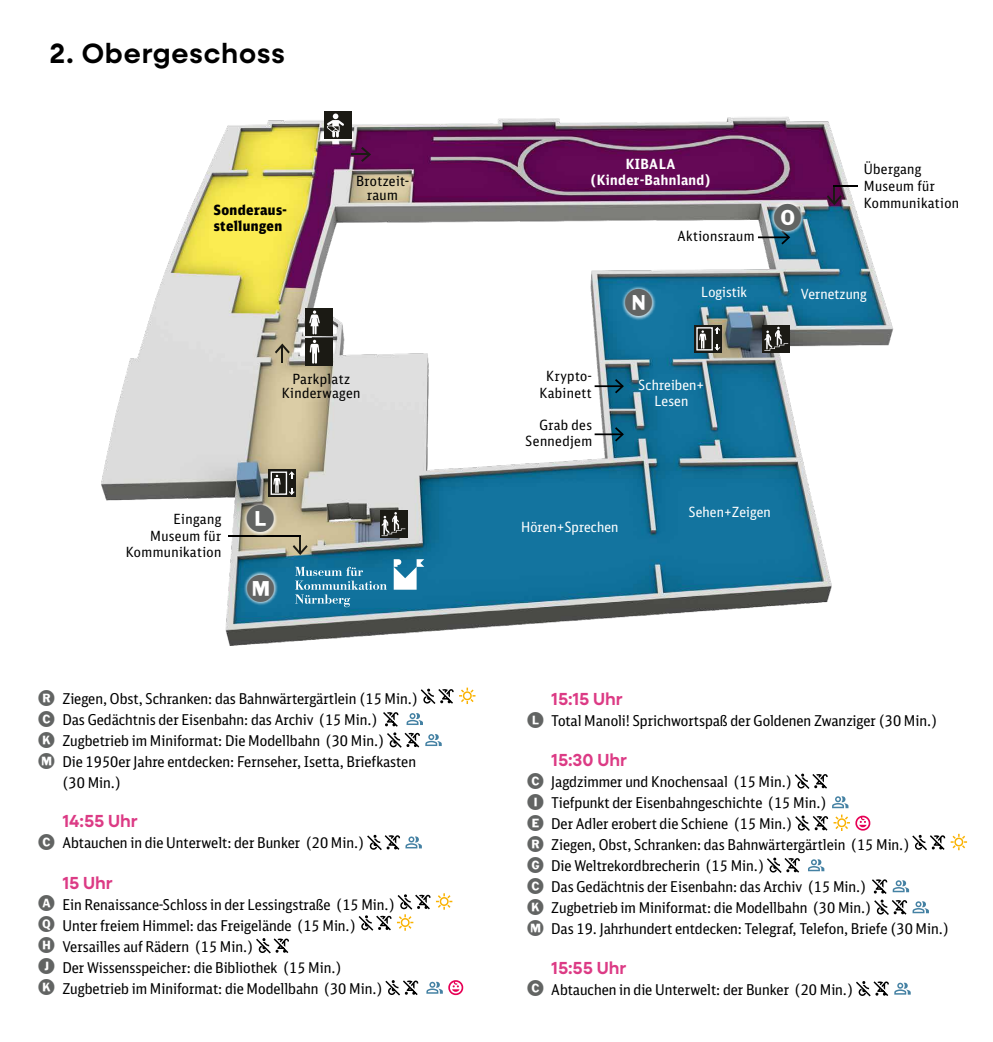
<style>
.page{position:relative;width:993px;height:1042px;background:#fff}
.page>*{position:absolute;margin:0;border:0;box-sizing:border-box;transform-origin:0 0}
.t1{font:35.7px "Circuletter JNL";color:#626463}
.t2{font:600 28px "Neulis Sans";letter-spacing:.03em;color:#000}
.t3{font:600 17.5px "Neulis Sans";color:#dc3b85}
.t4{font:14.88px/21px "DB Sans Cond";color:#000}
.t5{font:14px/16.8px "DB Sans Cond";letter-spacing:.03em;color:#000;text-align:center}
.t6{font:14px/15.8px "DB Sans Cond";letter-spacing:.01em;color:#fff;text-align:center}
.t7{font:700 14px/16.8px "DB Sans Cond";letter-spacing:.03em;color:#fff;text-align:center}
.t8{font:900 14px/16.8px "DB Sans Cond";letter-spacing:.03em;color:#000}
.s1{font-family:"Circuletter JNL";font-size:21px;color:#626463}
</style>
<div class="page">
<svg style="left:383px;top:712px;width:58px;height:36px"></svg>
<svg style="left:367px;top:835px;width:55px;height:15px"></svg>
<svg style="left:436px;top:893px;width:16px;height:16px"></svg>
<svg style="left:358px;top:915px;width:33px;height:15px"></svg>
<svg style="left:397px;top:894px;width:33px;height:36px"></svg>
<svg style="left:256px;top:938px;width:33px;height:15px"></svg>
<svg style="left:385px;top:980px;width:33px;height:15px"></svg>
<svg style="left:426px;top:982px;width:16px;height:11px"></svg>
<svg style="left:448px;top:980px;width:15px;height:15px"></svg>
<svg style="left:794px;top:773px;width:33px;height:16px"></svg>
<svg style="left:832px;top:796px;width:16px;height:12px"></svg>
<svg style="left:795px;top:815px;width:32px;height:16px"></svg>
<svg style="left:833px;top:814px;width:16px;height:17px"></svg>
<svg style="left:855px;top:815px;width:15px;height:15px"></svg>
<svg style="left:912px;top:835px;width:32px;height:15px"></svg>
<svg style="left:950px;top:834px;width:16px;height:16px"></svg>
<svg style="left:767px;top:857px;width:32px;height:16px"></svg>
<svg style="left:808px;top:859px;width:16px;height:12px"></svg>
<svg style="left:872px;top:879px;width:56px;height:36px"></svg>
<svg style="left:856px;top:981px;width:32px;height:15px"></svg>
<svg style="left:894px;top:982px;width:16px;height:12px"></svg>
<img style="left:101px;top:116px;width:793px;height:588px">
<div style="left:268px;top:469px;width:28px;height:28px;background:#1b1a14"></div>
<div style="left:270px;top:471px;width:17px;height:24px;border:1px solid #fdfdfe"></div>
<svg style="left:273px;top:475px;width:7px;height:18px"></svg>
<svg style="left:289px;top:471px;width:5px;height:7px"></svg>
<svg style="left:289px;top:488px;width:5px;height:7px"></svg>
<svg style="left:293px;top:535px;width:14px;height:20px"></svg>
<svg style="left:826px;top:185px;width:15px;height:20px"></svg>
<div style="left:324px;top:111px;width:28px;height:28px;background:#1b1a14"></div>
<svg style="left:327px;top:114px;width:17px;height:23px"></svg>
<div style="left:305px;top:338px;width:28px;height:27px;background:#1b1a14"></div>
<svg style="left:309px;top:340px;width:10px;height:24px"></svg>
<div style="left:305px;top:309px;width:28px;height:27px;background:#1b1a14"></div>
<svg style="left:309px;top:310px;width:11px;height:24px"></svg>
<div style="left:762px;top:325px;width:27px;height:27px;background:#1b1a14"></div>
<svg style="left:764px;top:327px;width:24px;height:24px"></svg>
<svg style="left:694px;top:325px;width:27px;height:27px"></svg>
<div style="left:696px;top:327px;width:16px;height:23px;border:1px solid #fdfdfe"></div>
<svg style="left:699px;top:330px;width:7px;height:19px"></svg>
<svg style="left:714px;top:327px;width:6px;height:7px"></svg>
<svg style="left:714px;top:344px;width:6px;height:6px"></svg>
<svg style="left:275px;top:343px;width:15px;height:20px"></svg>
<svg style="left:351px;top:147px;width:20px;height:15px"></svg>
<div style="left:380px;top:510px;width:27px;height:28px;background:#1b1a14"></div>
<svg style="left:381px;top:512px;width:24px;height:24px"></svg>
<hr style="left:228px;top:535px;width:73px;height:2px;background:#000">
<hr style="left:833px;top:185px;width:24px;height:2px;background:#000">
<hr style="left:757px;top:236px;width:31px;height:2px;background:#000">
<svg style="left:779px;top:235px;width:12px;height:11px"></svg>
<hr style="left:594px;top:385px;width:28px;height:2px;background:#000">
<svg style="left:613px;top:377px;width:12px;height:18px"></svg>
<hr style="left:594px;top:433px;width:28px;height:2px;background:#000">
<svg style="left:613px;top:425px;width:12px;height:18px"></svg>
<svg style="left:295px;top:567px;width:92px;height:40px;background:#3788ac"></svg>
<svg style="left:393px;top:559px;width:31px;height:31px"></svg>
<div style="left:243px;top:571px;width:35px;height:35px;background:#fff;opacity:.75"></div>
<div style="left:248px;top:576px;width:25px;height:24px;background:#fff;border-radius:50%"></div>
<div style="left:242px;top:501px;width:35px;height:35px;background:#fff;opacity:.75"></div>
<div style="left:248px;top:506px;width:24px;height:25px;background:#fff;border-radius:50%"></div>
<div style="left:770px;top:200px;width:34px;height:35px;background:#fff;opacity:.75"></div>
<div style="left:775px;top:205px;width:24px;height:24px;background:#fff;border-radius:50%"></div>
<div style="left:621px;top:286px;width:34px;height:34px;background:#fff;opacity:.75"></div>
<div style="left:626px;top:290px;width:24px;height:25px;background:#fff;border-radius:50%"></div>
<h2 class="t2" style="left:50px;top:33px;width:236px">2. Obergeschoss</h2>
<p class="t8" style="left:214px;top:201px;width:74px">Sonderaus&shy;stellungen</p>
<p class="t5" style="left:356px;top:174px;width:55px;line-height:14px">Brotzeit&shy;raum</p>
<p class="t5" style="left:282px;top:371px;width:80px;line-height:14px">Parkplatz<br>Kinderwagen</p>
<p class="t5" style="left:126px;top:510px;width:97px;text-align:right">Eingang<br>Museum für<br>Kommunikation</p>
<h1 class="t1" style="left:245px;top:504px;width:31px">L</h1>
<h1 class="t1" style="left:246px;top:573px;width:31px">M</h1>
<p class="t4" style="left:38px;top:688px;width:381px"><span class="s1">R</span> Ziegen, Obst, Schranken: das Bahnwärtergärtlein (15 Min.)</p>
<p class="t4" style="left:38px;top:709px;width:341px"><span class="s1">C</span> Das Gedächtnis der Eisenbahn: das Archiv (15 Min.)</p>
<p class="t4" style="left:38px;top:730px;width:348px"><span class="s1">K</span> Zugbetrieb im Miniformat: Die Modellbahn (30 Min.)</p>
<p class="t4" style="left:38px;top:751px;width:379px"><span class="s1">M</span> Die 1950er Jahre entdecken: Fernseher, Isetta, Briefkasten</p>
<p class="t4" style="left:62px;top:772px;width:60px">(30 Min.)</p>
<p class="t3" style="left:62px;top:808px;width:77px">14:55 Uhr</p>
<p class="t4" style="left:38px;top:832px;width:328px"><span class="s1">C</span> Abtauchen in die Unterwelt: der Bunker (20 Min.)</p>
<p class="t3" style="left:62px;top:870px;width:52px">15 Uhr</p>
<p class="t4" style="left:38px;top:893px;width:358px"><span class="s1">A</span> Ein Renaissance-Schloss in der Lessingstraße (15 Min.)<br><span class="s1">Q</span> Unter freiem Himmel: das Freigelände (15 Min.)<br><span class="s1">H</span> Versailles auf Rädern (15 Min.)<br><span class="s1">J</span> Der Wissensspeicher: die Bibliothek (15 Min.)<br><span class="s1">K</span> Zugbetrieb im Miniformat: die Modellbahn (30 Min.)</p>
<p class="t7" style="left:590px;top:155px;width:121px">KIBALA (Kinder-Bahnland)</p>
<p class="t5" style="left:677px;top:227px;width:78px">Aktionsraum</p>
<h1 class="t1" style="left:772px;top:202px;width:31px">O</h1>
<p class="t5" style="left:863px;top:161px;width:97px;text-align:left">Übergang<br>Museum für<br>Kommunikation</p>
<p class="t5" style="left:539px;top:367px;width:54px">Krypto-<br>Kabinett</p>
<p class="t5" style="left:525px;top:417px;width:68px;line-height:15.8px;text-align:right">Grab des<br>Sennedjem</p>
<h1 class="t1" style="left:623px;top:288px;width:31px">N</h1>
<p class="t6" style="left:701px;top:284px;width:47px">Logistik</p>
<p class="t6" style="left:800px;top:285px;width:67px">Vernetzung</p>
<p class="t6" style="left:638px;top:377px;width:67px">Schreiben+<br>Lesen</p>
<p class="t6" style="left:521px;top:519px;width:99px">Hören+Sprechen</p>
<p class="t6" style="left:688px;top:504px;width:84px">Sehen+Zeigen</p>
<p class="t3" style="left:551px;top:686px;width:73px">15:15 Uhr</p>
<p class="t4" style="left:526px;top:710px;width:412px"><span class="s1">L</span> Total Manoli! Sprichwortspaß der Goldenen Zwanziger (30 Min.)</p>
<p class="t3" style="left:551px;top:747px;width:77px">15:30 Uhr</p>
<p class="t4" style="left:526px;top:771px;width:423px"><span class="s1">C</span> Jagdzimmer und Knochensaal (15 Min.)<br><span class="s1">I</span> Tiefpunkt der Eisenbahngeschichte (15 Min.)<br><span class="s1">E</span> Der Adler erobert die Schiene (15 Min.)<br><span class="s1">R</span> Ziegen, Obst, Schranken: das Bahnwärtergärtlein (15 Min.)<br><span class="s1">G</span> Die Weltrekordbrecherin (15 Min.)<br><span class="s1">C</span> Das Gedächtnis der Eisenbahn: das Archiv (15 Min.)<br><span class="s1">K</span> Zugbetrieb im Miniformat: die Modellbahn (30 Min.)<br><span class="s1">M</span> Das 19. Jahrhundert entdecken: Telegraf, Telefon, Briefe (30 Min.)</p>
<p class="t3" style="left:551px;top:955px;width:76px">15:55 Uhr</p>
<p class="t4" style="left:526px;top:978px;width:328px"><span class="s1">C</span> Abtauchen in die Unterwelt: der Bunker (20 Min.)</p>
</div>
